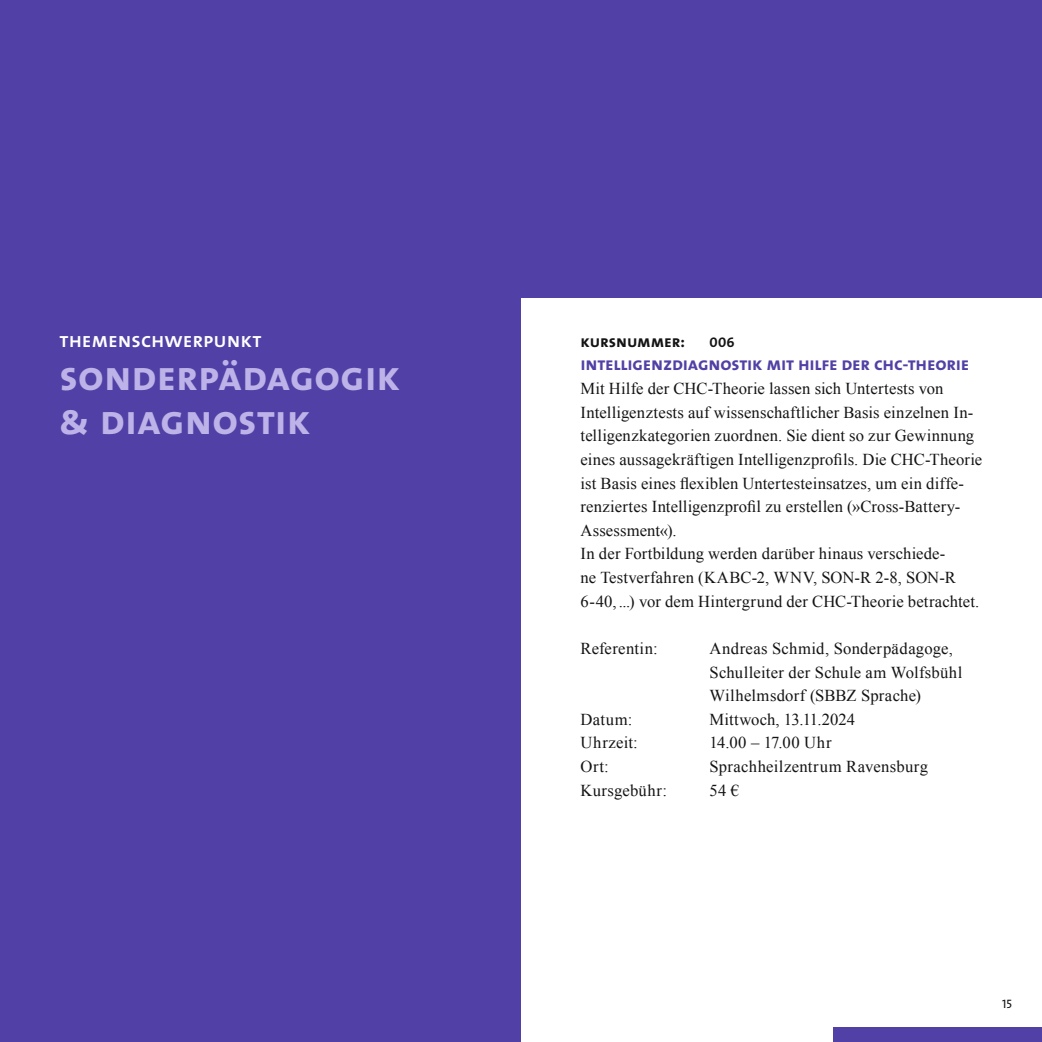
<style>
.page{position:relative;width:1042px;height:1042px;background:#fff}
.page>*{position:absolute;margin:0;border:0;box-sizing:border-box;transform-origin:0 0}
.Trennerseite_Headline{font:42px "The Sans Bold Caps";color:#bdb3e8}
.Trennerseite_Subheadline{font:21px "The Sans Semi Bold Caps";letter-spacing:-.005em;color:#fff}
.Zwischenheadline{font:18.38px "The Sans Bold Caps";letter-spacing:-.015em;color:#5140a5}
.Fließtext{font:16.62px/23.6px "Times New Roman";letter-spacing:.01em;color:#131413}
.Fließtext-2{font:16.62px "Times New Roman";letter-spacing:.035em;color:#131413}
.Fließtext-3{font:16.62px "The Sans Bold Caps";letter-spacing:-.005em;color:#131413}
.Fließtext-4{font:14px "The Sans Bold Caps";color:#131413}
.t1{font:12.25px "The Sans Caps";color:#131413}
</style>
<div class="page">
<div style="left:833px;top:1027px;width:209px;height:15px;background:#5140a5"></div>
<div style="left:521px;top:0;width:521px;height:298px;background:#5140a5"></div>
<div style="left:0;top:0;width:521px;height:1042px;background:#5140a5"></div>
<p class="Trennerseite_Subheadline" style="left:60px;top:322px;width:204px">themenschwerpunkt</p>
<p class="Trennerseite_Headline" style="left:60px;top:341px;width:342px">sonderpädagogik</p>
<p class="Trennerseite_Headline" style="left:60px;top:385px;width:252px">&amp; diagnostik</p>
<p class="Fließtext-3" style="left:580px;top:327px;width:106px">kursnummer:</p>
<p class="Fließtext-4" style="left:709px;top:330px;width:26px">006</p>
<p class="Zwischenheadline" style="left:580px;top:349px;width:390px">intelligenzdiagnostik mit hilfe der chc-theorie</p>
<p class="Fließtext" style="left:580px;top:376px;width:403px">Mit Hilfe der CHC-Theorie lassen sich Untertests von Intelligenztests auf wissenschaftlicher Basis einzelnen In&shy;telligenzkategorien zuordnen. Sie dient so zur Gewinnung eines aussagekräftigen Intelligenzprofils. Die CHC-Theorie ist Basis eines flexiblen Untertesteinsatzes, um ein diffe&shy;renziertes Intelligenzprofil zu erstellen (»Cross-Battery-Assessment«).</p>
<p class="Fließtext" style="left:580px;top:542px;width:400px">In der Fortbildung werden darüber hinaus verschiede-<br>ne Testverfahren (KABC-2, WNV, SON-R 2-8, SON-R<br>6-40,...) vor dem Hintergrund der CHC-Theorie betrachtet.</p>
<p class="Fließtext" style="left:580px;top:636px;width:79px">Referentin:</p>
<p class="Fließtext" style="left:709px;top:636px;width:245px">Andreas Schmid, Sonderpädagoge,</p>
<p class="Fließtext" style="left:709px;top:660px;width:254px">Schulleiter der Schule am Wolfsbühl</p>
<p class="Fließtext" style="left:709px;top:683px;width:213px">Wilhelmsdorf (SBBZ Sprache)</p>
<p class="Fließtext" style="left:580px;top:707px;width:53px">Datum:</p>
<p class="Fließtext" style="left:709px;top:707px;width:147px">Mittwoch, 13.11.2024</p>
<p class="Fließtext" style="left:580px;top:731px;width:59px">Uhrzeit:</p>
<p class="Fließtext-2" style="left:709px;top:732px;width:123px">14.00 – 17.00 Uhr</p>
<p class="Fließtext" style="left:580px;top:754px;width:30px">Ort:</p>
<p class="Fließtext" style="left:709px;top:754px;width:220px">Sprachheilzentrum Ravensburg</p>
<p class="Fließtext" style="left:580px;top:778px;width:88px">Kursgebühr:</p>
<p class="Fließtext" style="left:709px;top:778px;width:31px">54 €</p>
<p class="t1" style="left:1002px;top:994px;width:11px">15</p>
</div>
